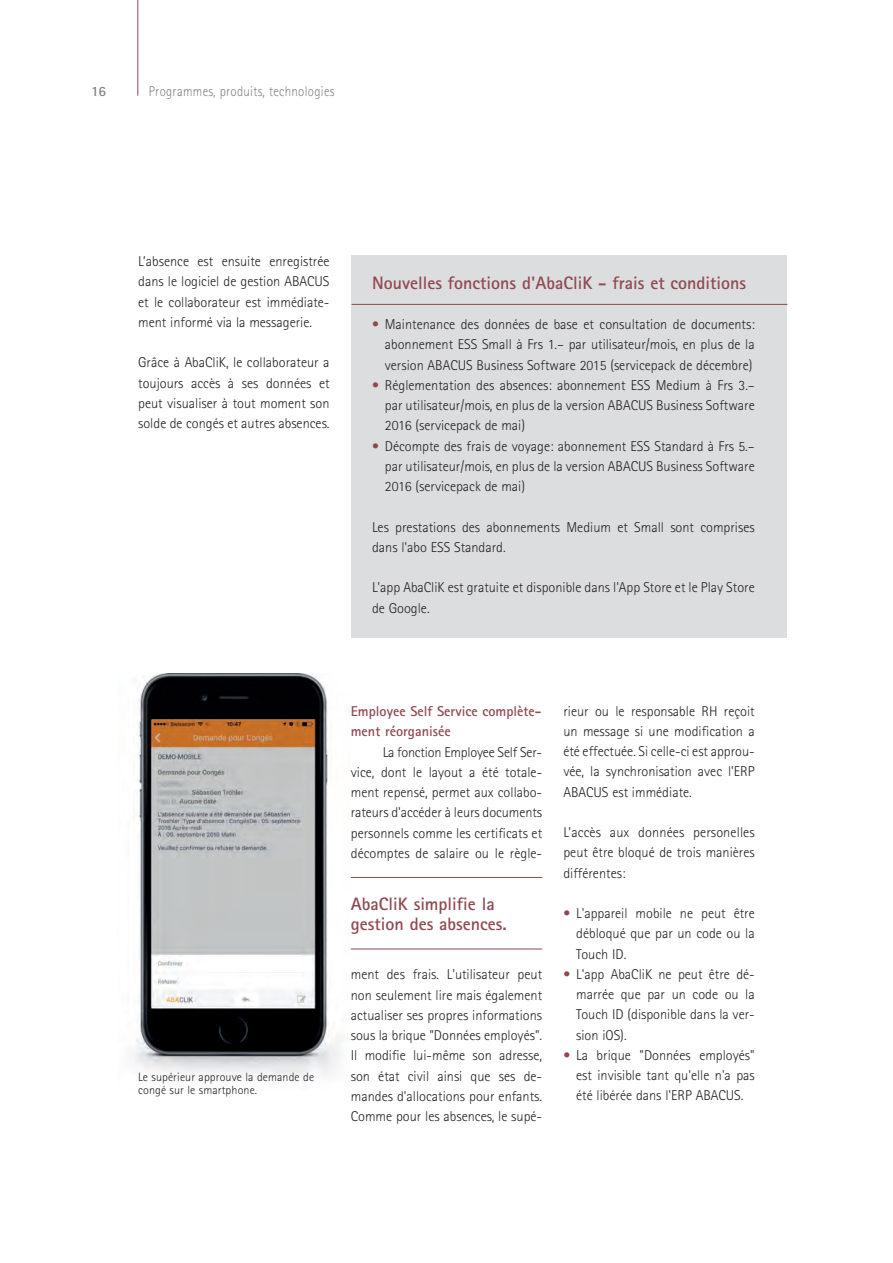
<style>
.page{position:relative;width:893px;height:1263px;background:#fff}
.page>*{position:absolute;margin:0;border:0;box-sizing:border-box;transform-origin:0 0}
.t1{font:700 18px/20.2px "Rotis Sans Serif";color:#904850}
.t2{font:300 14.25px/20.2px "Rotis Sans Serif";color:#231f20;text-align:justify}
.t3{font:700 14.25px/20.2px "Rotis Sans Serif";color:#904850}
.t4{font:300 14.25px "Rotis Sans Serif";letter-spacing:.025em;color:#808285;scale:.9 1}
.t5{font:700 14.25px "Rotis Sans Serif";color:#808285}
.t6{font:300 12px/12.8px "Rotis Sans Serif";letter-spacing:.01em;color:#231f20}
.s1{color:#904850}
</style>
<div class="page">
<img style="left:133px;top:673px;width:218px;height:407px">
<hr style="left:137px;top:0;width:1px;height:96px;background:#904850">
<div style="left:351px;top:255px;width:436px;height:383px;background:#dcdddf"></div>
<hr style="left:352px;top:304px;width:435px;height:1px;background:#904850">
<hr style="left:351px;top:877px;width:191px;height:1px;background:#904850">
<hr style="left:351px;top:949px;width:191px;height:1px;background:#904850">
<p class="t5" style="left:91px;top:82px;width:17px">16</p>
<p class="t4" style="left:149px;top:83px;width:208px">Programmes, produits, technologies</p>
<p class="t2" style="left:138px;top:251px;width:193px">L’absence est ensuite enregistrée dans le logiciel de gestion ABACUS et le collaborateur est immédiate&shy;ment informé via la messagerie.</p>
<p class="t2" style="left:138px;top:352px;width:193px">Grâce à AbaCliK, le collaborateur a toujours accès à ses données et peut visualiser à tout moment son solde de congés et autres absences.</p>
<p class="t1" style="left:372px;top:272px;width:376px">Nouvelles fonctions d'AbaCliK - frais et conditions</p>
<p class="t2" style="left:385px;top:314px;width:371px;text-indent:-13px"><span class="s1">•</span> Maintenance des données de base et consultation de documents: abonnement ESS Small à Frs 1.– par utilisateur/mois, en plus de la version ABACUS Business Software 2015 (servicepack de décembre)</p>
<p class="t2" style="left:385px;top:375px;width:371px;text-indent:-13px"><span class="s1">•</span> Réglementation des absences: abonnement ESS Medium à Frs 3.– par utilisateur/mois, en plus de la version ABACUS Business Software 2016 (servicepack de mai)</p>
<p class="t2" style="left:385px;top:436px;width:371px;text-indent:-13px"><span class="s1">•</span> Décompte des frais de voyage: abonnement ESS Standard à Frs 5.– par utilisateur/mois, en plus de la version ABACUS Business Software 2016 (servicepack de mai)</p>
<p class="t2" style="left:372px;top:517px;width:384px">Les prestations des abonnements Medium et Small sont comprises dans l'abo ESS Standard.</p>
<p class="t2" style="left:372px;top:577px;width:384px">L'app AbaCliK est gratuite et disponible dans l'App Store et le Play Store de Google.</p>
<p class="t6" style="left:138px;top:1070px;width:177px">Le supérieur approuve la demande de congé sur le smartphone.</p>
<p class="t3" style="left:351px;top:701px;width:192px">Employee Self Service complète&shy;ment réorganisée</p>
<p class="t2" style="left:351px;top:742px;width:193px;text-indent:32px">La fonction Employee Self Ser&shy;vice, dont le layout a été totale&shy;ment repensé, permet aux collabo&shy;rateurs d'accéder à leurs documents personnels comme les certificats et décomptes de salaire ou le règle-</p>
<p class="t1" style="left:351px;top:894px;width:158px">AbaCliK simplifie la gestion des absences.</p>
<p class="t2" style="left:351px;top:964px;width:193px;text-align:left">ment des frais. L'utilisateur peut non seulement lire mais également actualiser ses propres informations sous la brique "Données employés".<br>Il modifie lui-même son adresse, son état civil ainsi que ses de-- mandes d'allocations pour enfants.<br>Comme pour les absences, le supé-</p>
<p class="t2" style="left:563px;top:701px;width:193px">rieur ou le responsable RH reçoit un message si une modification a été effectuée. Si celle-ci est approu&shy;vée, la synchronisation avec l'ERP ABACUS est immédiate.</p>
<p class="t2" style="left:563px;top:822px;width:193px">L’accès aux données personelles peut être bloqué de trois manières différentes:</p>
<p class="t2" style="left:576px;top:903px;width:180px;text-indent:-13px"><span class="s1">•</span> L'appareil mobile ne peut être débloqué que par un code ou la Touch ID.</p>
<p class="t2" style="left:576px;top:964px;width:180px;text-align:left;text-indent:-13px"><span class="s1">•</span> L'app AbaCliK ne peut être dé-- marrée que par un code ou la<br>Touch ID (disponible dans la ver&shy;sion iOS).</p>
<p class="t2" style="left:576px;top:1045px;width:180px;text-indent:-13px"><span class="s1">•</span> La brique "Données employés" est invisible tant qu'elle n'a pas été libérée dans l'ERP ABACUS.</p>
</div>
